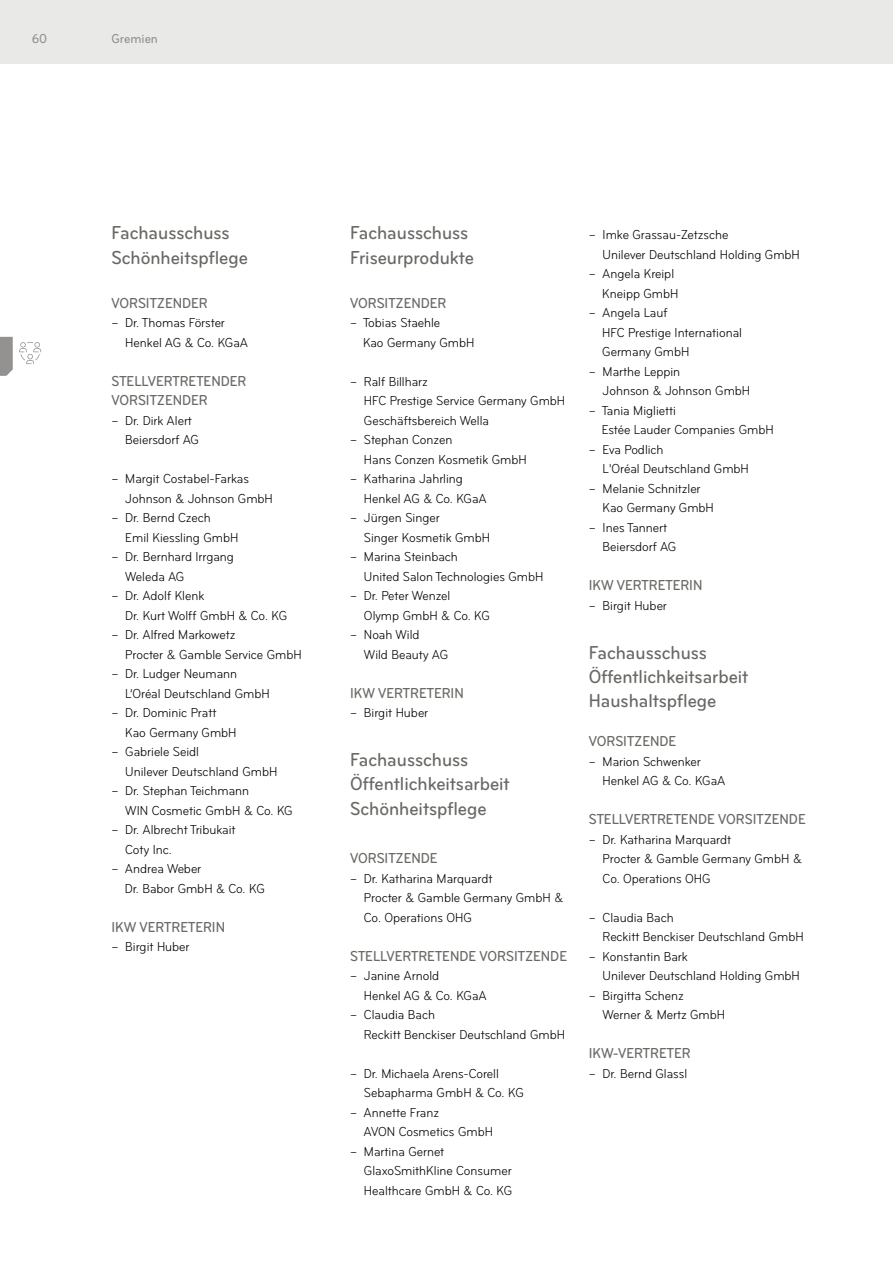
<style>
.page{position:relative;width:893px;height:1263px;background:#fff}
.page>*{position:absolute;margin:0;border:0;box-sizing:border-box;transform-origin:0 0}
.t1{font:500 condensed 19.5px/24.3px "Bryant";color:#6a6864}
.t2{font:500 condensed 15px/19.5px "Bryant";color:#6a6864}
.t3{font:condensed 13.5px/19.5px "Bryant";color:#000}
.t4{font:500 condensed 13.5px "Bryant";color:#949290}
</style>
<div class="page">
<div style="left:0;top:0;width:893px;height:64px;background:#e9e9e8"></div>
<svg style="left:19px;top:342px;width:22px;height:22px"></svg>
<svg style="left:0;top:337px;width:13px;height:39px"></svg>
<p class="t4" style="left:32px;top:30px;width:17px">60</p>
<p class="t4" style="left:112px;top:30px;width:48px">Gremien</p>
<h1 class="t1" style="left:111px;top:221px;width:138px">Fachausschuss<br>Schönheitspflege</h1>
<p class="t2" style="left:111px;top:293px;width:98px">VORSITZENDER</p>
<p class="t3" style="left:125px;top:313px;width:124px;text-indent:-14px">– Dr. Thomas Förster<br>Henkel AG &amp; Co. KGaA</p>
<p class="t2" style="left:111px;top:371px;width:136px">STELLVERTRETENDER<br>VORSITZENDER</p>
<p class="t3" style="left:125px;top:411px;width:75px;text-indent:-14px">– Dr. Dirk Alert<br>Beiersdorf AG</p>
<p class="t3" style="left:125px;top:469px;width:149px;text-indent:-14px">– Margit Costabel-Farkas<br>Johnson &amp; Johnson GmbH</p>
<p class="t3" style="left:125px;top:508px;width:115px;text-indent:-14px">– Dr. Bernd Czech<br>Emil Kiessling GmbH</p>
<p class="t3" style="left:125px;top:547px;width:110px;text-indent:-14px">– Dr. Bernhard Irrgang<br>Weleda AG</p>
<p class="t3" style="left:125px;top:586px;width:163px;text-indent:-14px">– Dr. Adolf Klenk<br>Dr. Kurt Wolff GmbH &amp; Co. KG</p>
<p class="t3" style="left:125px;top:625px;width:178px;text-indent:-14px">– Dr. Alfred Markowetz<br>Procter &amp; Gamble Service GmbH</p>
<p class="t3" style="left:125px;top:664px;width:146px;text-indent:-14px">– Dr. Ludger Neumann<br>L’Oréal Deutschland GmbH</p>
<p class="t3" style="left:125px;top:703px;width:113px;text-indent:-14px">– Dr. Dominic Pratt<br>Kao Germany GmbH</p>
<p class="t3" style="left:125px;top:742px;width:154px;text-indent:-14px">– Gabriele Seidl<br>Unilever Deutschland GmbH</p>
<p class="t3" style="left:125px;top:781px;width:169px;text-indent:-14px">– Dr. Stephan Teichmann<br>WIN Cosmetic GmbH &amp; Co. KG</p>
<p class="t3" style="left:125px;top:820px;width:112px;text-indent:-14px">– Dr. Albrecht Tribukait<br>Coty Inc.</p>
<p class="t3" style="left:125px;top:859px;width:141px;text-indent:-14px">– Andrea Weber<br>Dr. Babor GmbH &amp; Co. KG</p>
<p class="t2" style="left:111px;top:917px;width:115px">IKW VERTRETERIN</p>
<p class="t3" style="left:111px;top:937px;width:80px">– Birgit Huber</p>
<h1 class="t1" style="left:350px;top:221px;width:125px">Fachausschuss<br>Friseurprodukte</h1>
<p class="t2" style="left:350px;top:293px;width:98px">VORSITZENDER</p>
<p class="t3" style="left:363px;top:313px;width:113px;text-indent:-13px">– Tobias Staehle<br>Kao Germany GmbH</p>
<p class="t3" style="left:364px;top:372px;width:203px;text-indent:-14px">– Ralf Billharz<br>HFC Prestige Service Germany GmbH<br>Geschäftsbereich Wella</p>
<p class="t3" style="left:364px;top:430px;width:164px;text-indent:-14px">– Stephan Conzen<br>Hans Conzen Kosmetik GmbH</p>
<p class="t3" style="left:364px;top:469px;width:124px;text-indent:-14px">– Katharina Jahrling<br>Henkel AG &amp; Co. KGaA</p>
<p class="t3" style="left:364px;top:508px;width:128px;text-indent:-14px">– Jürgen Singer<br>Singer Kosmetik GmbH</p>
<p class="t3" style="left:364px;top:547px;width:181px;text-indent:-14px">– Marina Steinbach<br>United Salon Technologies GmbH</p>
<p class="t3" style="left:364px;top:586px;width:127px;text-indent:-14px">– Dr. Peter Wenzel<br>Olymp GmbH &amp; Co. KG</p>
<p class="t3" style="left:364px;top:625px;width:86px;text-indent:-14px">– Noah Wild<br>Wild Beauty AG</p>
<p class="t2" style="left:350px;top:683px;width:115px">IKW VERTRETERIN</p>
<p class="t3" style="left:350px;top:703px;width:80px">– Birgit Huber</p>
<h1 class="t1" style="left:350px;top:747px;width:161px">Fachausschuss<br>Öffentlichkeitsarbeit<br>Schönheitspflege</h1>
<p class="t2" style="left:350px;top:849px;width:89px">VORSITZENDE</p>
<p class="t3" style="left:364px;top:869px;width:201px;text-indent:-14px">– Dr. Katharina Marquardt<br>Procter &amp; Gamble Germany GmbH &amp;<br>Co. Operations OHG</p>
<p class="t2" style="left:350px;top:946px;width:218px">STELLVERTRETENDE VORSITZENDE</p>
<p class="t3" style="left:364px;top:966px;width:124px;text-indent:-14px">– Janine Arnold<br>Henkel AG &amp; Co. KGaA</p>
<p class="t3" style="left:364px;top:1005px;width:203px;text-indent:-14px">– Claudia Bach<br>Reckitt Benckiser Deutschland GmbH</p>
<p class="t3" style="left:364px;top:1064px;width:161px;text-indent:-14px">– Dr. Michaela Arens-Corell<br>Sebapharma GmbH &amp; Co. KG</p>
<p class="t3" style="left:364px;top:1103px;width:131px;text-indent:-14px">– Annette Franz<br>AVON Cosmetics GmbH</p>
<p class="t3" style="left:364px;top:1142px;width:150px;text-indent:-14px">– Martina Gernet<br>GlaxoSmithKline Consumer<br>Healthcare GmbH &amp; Co. KG</p>
<p class="t3" style="left:603px;top:225px;width:199px;text-indent:-14px">– Imke Grassau-Zetzsche<br>Unilever Deutschland Holding GmbH</p>
<p class="t3" style="left:602px;top:264px;width:78px;text-indent:-14px">– Angela Kreipl<br>Kneipp GmbH</p>
<p class="t3" style="left:602px;top:303px;width:141px;text-indent:-14px">– Angela Lauf<br>HFC Prestige International<br>Germany GmbH</p>
<p class="t3" style="left:603px;top:362px;width:149px;text-indent:-14px">– Marthe Leppin<br>Johnson &amp; Johnson GmbH</p>
<p class="t3" style="left:602px;top:401px;width:173px;text-indent:-13px">– Tania Miglietti<br>Estée Lauder Companies GmbH</p>
<p class="t3" style="left:603px;top:440px;width:148px;text-indent:-14px">– Eva Podlich<br>L'Oréal Deutschland GmbH</p>
<p class="t3" style="left:603px;top:479px;width:113px;text-indent:-14px">– Melanie Schnitzler<br>Kao Germany GmbH</p>
<p class="t3" style="left:603px;top:518px;width:75px;text-indent:-14px">– Ines Tannert<br>Beiersdorf AG</p>
<p class="t2" style="left:589px;top:576px;width:115px">IKW VERTRETERIN</p>
<p class="t3" style="left:589px;top:596px;width:80px">– Birgit Huber</p>
<h1 class="t1" style="left:589px;top:640px;width:161px">Fachausschuss<br>Öffentlichkeitsarbeit<br>Haushaltspflege</h1>
<p class="t2" style="left:589px;top:732px;width:89px">VORSITZENDE</p>
<p class="t3" style="left:603px;top:752px;width:124px;text-indent:-14px">– Marion Schwenker<br>Henkel AG &amp; Co. KGaA</p>
<p class="t2" style="left:589px;top:810px;width:218px">STELLVERTRETENDE VORSITZENDE</p>
<p class="t3" style="left:603px;top:830px;width:201px;text-indent:-14px">– Dr. Katharina Marquardt<br>Procter &amp; Gamble Germany GmbH &amp;<br>Co. Operations OHG</p>
<p class="t3" style="left:603px;top:908px;width:203px;text-indent:-14px">– Claudia Bach<br>Reckitt Benckiser Deutschland GmbH</p>
<p class="t3" style="left:603px;top:947px;width:199px;text-indent:-14px">– Konstantin Bark<br>Unilever Deutschland Holding GmbH</p>
<p class="t3" style="left:603px;top:986px;width:124px;text-indent:-14px">– Birgitta Schenz<br>Werner &amp; Mertz GmbH</p>
<p class="t2" style="left:589px;top:1044px;width:103px">IKW-VERTRETER</p>
<p class="t3" style="left:589px;top:1064px;width:100px">– Dr. Bernd Glassl</p>
</div>
